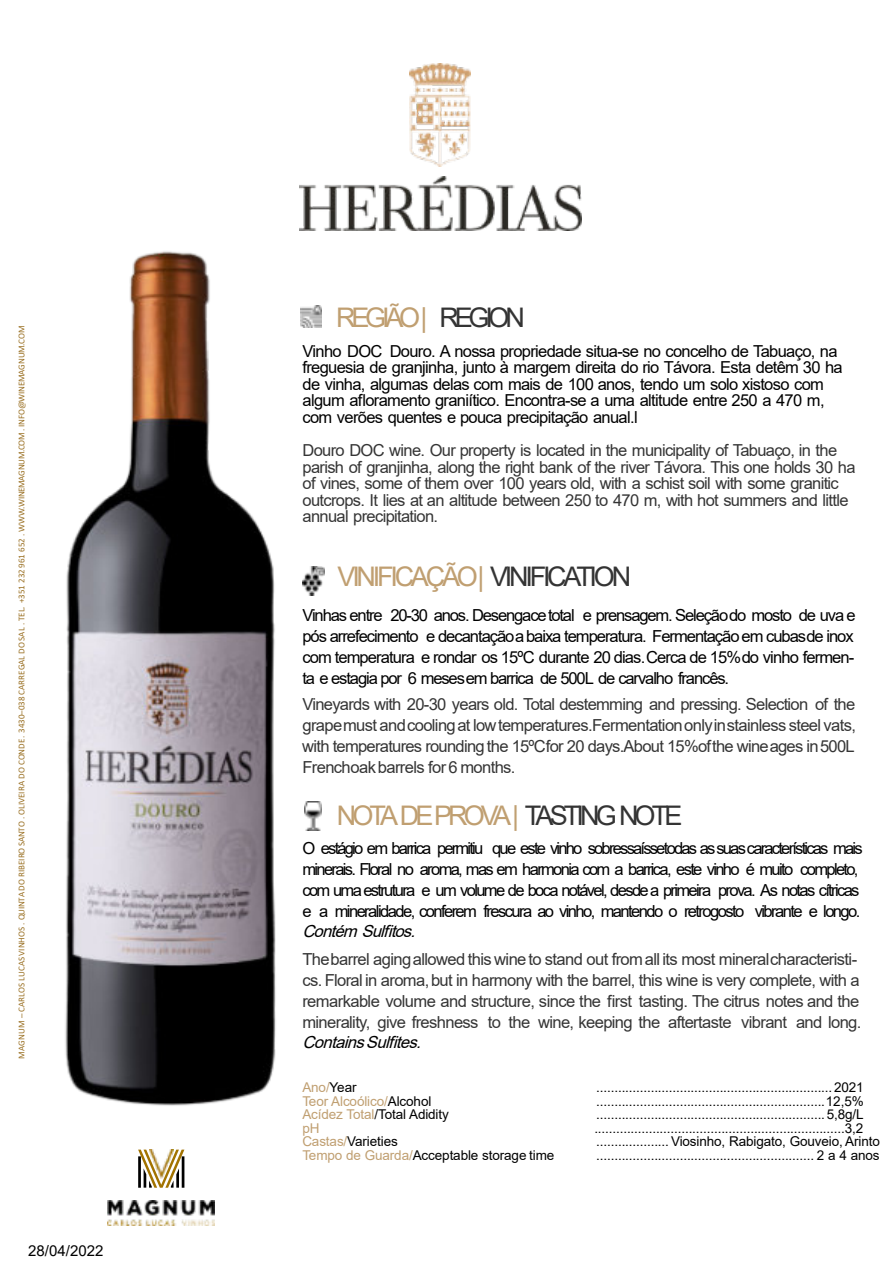
<style>
.page{position:relative;width:895px;height:1277px;background:#fff}
.page>*{position:absolute;margin:0;border:0;box-sizing:border-box;transform-origin:0 0}
.t1{font:27px "Arial";letter-spacing:-.145em;color:#c09f71}
.t2{font:27px "Arial";letter-spacing:-.12em;color:#c09f71}
.t3{font:16.5px/21px "Arial";letter-spacing:-.04em;color:#353535}
.t4{font:16.5px/21px "Arial";letter-spacing:-.1em;color:#000}
.t5{font:16.5px/16.5px "Arial";letter-spacing:-.04em;color:#000}
.t6{font:16.5px/21px "Arial";letter-spacing:-.06em;color:#000}
.t7{font:italic 16.5px "Arial";color:#000}
.t8{font:15px "Arial";color:#000}
.t9{font:13.5px "Arial";letter-spacing:-.01em;color:#000}
.t10{font:13.5px "Arial";letter-spacing:-.01em;color:#c09f71}
.t11{font:9px "Calibri";letter-spacing:-.005em;color:#9a7023}
.s1{color:#343434}
.s2{color:#000}
.s3{color:#c09f71}
</style>
<div class="page">
<img style="left:409px;top:63px;width:61px;height:103px">
<img style="left:300px;top:176px;width:281px;height:54px">
<img style="left:300px;top:306px;width:21px;height:21px">
<img style="left:302px;top:566px;width:22px;height:29px">
<img style="left:305px;top:801px;width:16px;height:29px">
<svg style="left:138px;top:1149px;width:46px;height:38px"></svg>
<hr style="left:182px;top:1156px;width:2px;height:31px;background:#000">
<hr style="left:138px;top:1156px;width:3px;height:31px;background:#000">
<img style="left:107px;top:1200px;width:108px;height:25px">
<img style="left:65px;top:251px;width:211px;height:855px">
<p class="t11" style="left:18px;top:1058px;width:734px;rotate:-90deg">MAGNUM – CARLOS LUCAS VINHOS . QUINTA DO RIBEIROSANTO . OLIVEIRA DO CONDE . 3430–038 CARREGAL DO SAL . TEL. +351 232 961 652 . WWW.WINEMAGNUM.COM . INFO@WINEMAGNUM.COM</p>
<p class="t8" style="left:28px;top:1244px;width:77px">28/04/2022</p>
<h1 class="t1" style="left:336px;top:307px;width:190px">REGIÃO | <span class="s1">REGION</span></h1>
<p class="t5" style="left:302px;top:344px;width:541px">Vinho DOC Douro. A nossa propriedade situa-se no concelho de Tabuaço, na freguesia de granjinha, junto à margem direita do rio Távora. Esta detêm 30 ha de vinha, algumas delas com mais de 100 anos, tendo um solo xistoso com algum afloramento graniítico. Encontra-se a uma altitude entre 250 a 470 m, com verões quentes e pouca precipitação anual.l</p>
<p class="t3" style="left:302px;top:443px;width:554px;line-height:16.5px">Douro DOC wine. Our property is located in the municipality of Tabuaço, in the parish of granjinha, along the right bank of the river Távora. This one holds 30 ha of vines, some of them over 100 years old, with a schist soil with some granitic outcrops. It lies at an altitude between 250 to 470 m, with hot summers and little annual precipitation.</p>
<h1 class="t2" style="left:337px;top:566px;width:295px">VINIFICAÇÃO| <span class="s1">VINIFICATION</span></h1>
<p class="t6" style="left:302px;top:606px;width:554px">Vinhas entre 20-30 anos. Desengacetotal e prensagem. Seleçãodo mosto de uva e pós arrefecimento e decantaçãoa baixa temperatura. Fermentação em cubasde inox com temperatura e rondar os 15ºC durante 20 dias.Cerca de 15%do vinho fermen&shy;ta e estagia por 6 mesesem barrica de 500L de carvalho francês.</p>
<p class="t3" style="left:302px;top:695px;width:555px;text-align:justify">Vineyards with 20-30 years old. Total destemming and pressing. Selection of the grapemust andcoolingat lowtemperatures.Fermentationonlyinstainless steel vats, with temperatures rounding the 15ºCfor 20 days.About 15%ofthe wineages in500L Frenchoakbarrels for 6 months.</p>
<h1 class="t1" style="left:336px;top:805px;width:347px">NOTA DE PROVA | <span class="s1">TASTING NOTE</span></h1>
<p class="t4" style="left:302px;top:839px;width:561px">O estágio em barrica permitiu que este vinho sobressaíssetodas as suas características mais minerais. Floral no aroma, mas em harmonia com a barrica, este vinho é muito completo, com uma estrutura e um volume de boca notável, desde a primeira prova. As notas cítricas e a mineralidade, conferem frescura ao vinho, mantendo o retrogosto vibrante e longo.</p>
<p class="t7" style="left:302px;top:924px;width:118px">Contém Sulfitos.</p>
<p class="t3" style="left:302px;top:950px;width:560px">Thebarrel agingallowed this wineto stand out fromall its most mineralcharacteristi&shy;cs. Floral in aroma,but in harmony with the barrel, this wine is very complete, with a remarkable volume and structure, since the first tasting. The citrus notes and the minerality, give freshness to the wine, keeping the aftertaste vibrant and long.</p>
<p class="t7" style="left:302px;top:1036px;width:124px">Contains Sulfites.</p>
<p class="t10" style="left:302px;top:1082px;width:56px">Ano/<span class="s2">Year</span></p>
<p class="t9" style="left:596px;top:1082px;width:269px">.................................................................2021</p>
<p class="t10" style="left:302px;top:1096px;width:130px">Teor Alcoólico/<span class="s2">Alcohol</span></p>
<p class="t9" style="left:596px;top:1096px;width:269px">...............................................................12,5%</p>
<p class="t9" style="left:302px;top:1109px;width:148px"><span class="s3">Acídez Total</span>/Total Adidity</p>
<p class="t9" style="left:596px;top:1109px;width:269px">...............................................................5,8g/L</p>
<p class="t10" style="left:302px;top:1123px;width:19px">pH</p>
<p class="t9" style="left:594px;top:1123px;width:270px">.....................................................................3,2</p>
<p class="t9" style="left:302px;top:1136px;width:97px"><span class="s3">Castas/</span>Varieties</p>
<p class="t9" style="left:596px;top:1136px;width:285px">.................... Viosinho, Rabigato, Gouveio, Arinto</p>
<p class="t9" style="left:302px;top:1150px;width:253px"><span class="s3">Tempo de Guarda/</span>Acceptable storage time</p>
<p class="t9" style="left:596px;top:1150px;width:285px">............................................................ 2 a 4 anos</p>
</div>
